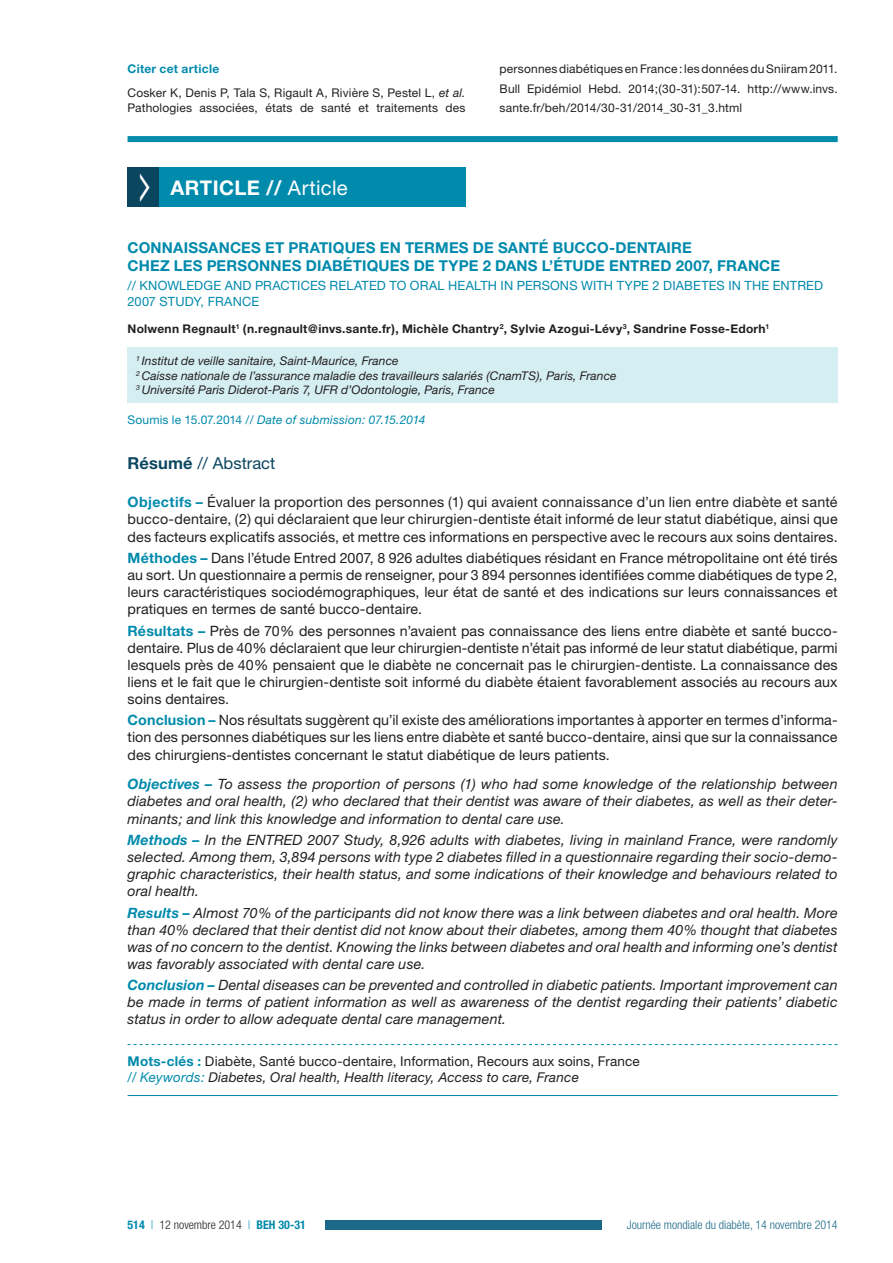
<style>
.page{position:relative;width:893px;height:1263px;background:#fff}
.page>*{position:absolute;margin:0;border:0;box-sizing:border-box;transform-origin:0 0}
.t1{font:20.25px "Helvetica Neue";color:#fff}
.t2{font:700 20.25px "Helvetica Neue";color:#fff}
.t3{font:16.5px "Helvetica Neue";color:#0b4660}
.t4{font:700 15px "Helvetica Neue";letter-spacing:.01em;color:#008aac}
.t5{font:14.25px/17.1px "Helvetica Neue";letter-spacing:.01em;color:#231f20;text-align:justify}
.t6{font:italic 14.25px/17.1px "Helvetica Neue";letter-spacing:.01em;color:#231f20;text-align:justify}
.t7{font:13.5px/16.2px "Helvetica Neue";letter-spacing:.01em;color:#231f20}
.t8{font:12.75px "Helvetica Neue";letter-spacing:.01em;color:#008aac}
.t9{font:12px/19.4px "Helvetica Neue";letter-spacing:.01em;color:#231f20}
.t10{font:italic 12px/14.4px "Helvetica Neue";letter-spacing:.01em;color:#231f20}
.t11{font:700 12px "Helvetica Neue";letter-spacing:.02em;color:#231f20}
.t12{font:italic 12px "Helvetica Neue";letter-spacing:.015em;color:#008aac}
.t13{font:300 condensed 12px "Helvetica Neue LT Std";color:#1c6889}
.t14{font:300 condensed 12px "Helvetica Neue LT Std";color:#231f20}
.s1{font-weight:700;color:#008aac}
.s2{font-style:italic}
.s3{font-weight:700}
.s4{font-style:normal}
.s5{font-style:italic;color:#008aac}
.s6{font-family:"Helvetica Neue";font-weight:700;color:#008aac}
.s7{color:#008aac}
</style>
<div class="page">
<div style="left:325px;top:1220px;width:276px;height:9px;background:#1c6889"></div>
<div style="left:128px;top:136px;width:710px;height:6px;background:#008aac"></div>
<div style="left:128px;top:168px;width:34px;height:39px;background:#0b4660"></div>
<div style="left:159px;top:168px;width:307px;height:39px;background:#008aac"></div>
<svg style="left:128px;top:1044px;width:710px;height:1px"></svg>
<hr style="left:128px;top:1095px;width:710px;height:1px;background:#008aac">
<div style="left:128px;top:347px;width:710px;height:55px;background:#d5eef2"></div>
<p class="t9" style="left:128px;top:57px;width:340px;line-height:24.3px"><span class="s1">Citer cet article<br></span>Cosker K, Denis P, Tala S, Rigault A, Rivière S, Pestel L, <span class="s2">et al.</span></p>
<p class="t9" style="left:128px;top:98px;width:339px">Pathologies associées, états de santé et traitements des</p>
<h1 class="t2" style="left:171px;top:175px;width:55px">Article</h1>
<h1 class="t1" style="left:266px;top:176px;width:83px"><span class="s3">//</span> Article</h1>
<p class="t9" style="left:500px;top:59px;width:340px;text-align:justify">personnes diabétiques en France : les données du Sniiram 2011.<br>Bull Epidémiol Hebd. 2014;(30-31):507-14. http://www.invs. sante.fr/beh/2014/30-31/2014_30-31_3.html</p>
<p class="t4" style="left:128px;top:238px;width:23px">Connaissances</p>
<p class="t4" style="left:265px;top:238px;width:161px">et pratiques en termes</p>
<p class="t4" style="left:473px;top:238px;width:11px">desan</p>
<p class="t4" style="left:530px;top:238px;width:57px">té bucco</p>
<p class="t4" style="left:609px;top:238px;width:18px">-den</p>
<p class="t4" style="left:648px;top:238px;width:19px">taire</p>
<p class="t4" style="left:128px;top:256px;width:50px">chez les</p>
<p class="t4" style="left:207px;top:256px;width:22px">personnes</p>
<p class="t4" style="left:306px;top:256px;width:10px">diab</p>
<p class="t4" style="left:343px;top:256px;width:163px">étiques de type 2 dansl</p>
<p class="t4" style="left:549px;top:256px;width:102px">’étude Entred</p>
<p class="t4" style="left:676px;top:256px;width:62px">2007, France</p>
<p class="t8" style="left:128px;top:278px;width:385px">// Kn owledge an d practices related to oral health inpe</p>
<p class="t8" style="left:533px;top:278px;width:290px">rsons with type 2 diabetes in the ENTR ED</p>
<p class="t8" style="left:128px;top:293px;width:132px">2007 Stu dy, Fran ce</p>
<p class="t11" style="left:128px;top:321px;width:643px">Nolwenn Regnault<sup>1</sup> (n.regnault@invs.sante.fr), Michèle Chantry<sup>2</sup>, Sylvie Azogui-Lévy<sup>3</sup>, Sandrine Fosse-Edorh<sup>1</sup></p>
<p class="t10" style="left:136px;top:353px;width:482px"><sup>1</sup> Institut de veille sanitaire, Saint-Maurice, France<br><sup>2</sup> Caisse nationale de l’assurance maladie des travailleurs salariés (CnamTS), Paris, France<br><sup>3</sup> Université Paris Diderot-Paris 7, UFR d’Odontologie, Paris, France</p>
<p class="t12" style="left:128px;top:412px;width:299px"><span class="s4">Soumis le 15.07.2014 /</span>/ Date of submission: 07.15.2014</p>
<p class="t3" style="left:128px;top:453px;width:149px"><span class="s3">Résumé</span> // Abstract</p>
<p class="t5" style="left:128px;top:493px;width:712px"><span class="s1">Objectifs –</span> Évaluer la proportion des personnes (1) qui avaient connaissance d’un lien entre diabète et santé bucco-dentaire, (2) qui déclaraient que leur chirurgien-dentiste était informé de leur statut diabétique, ainsi que des facteurs explicatifs associés, et mettre ces informations en perspective avec le recours aux soins dentaires.</p>
<p class="t5" style="left:128px;top:549px;width:712px"><span class="s1">Méthodes –</span> Dans l’étude Entred 2007, 8 926 adultes diabétiques résidant en France métropolitaine ont été tirés au sort. Un questionnaire a permis de renseigner, pour 3 894 personnes identifiées comme diabétiques de type 2, leurs caractéristiques sociodémographiques, leur état de santé et des indications sur leurs connaissances et pratiques en termes de santé bucco-dentaire.</p>
<p class="t5" style="left:128px;top:622px;width:712px"><span class="s1">Résultats –</span> Près de 70% des personnes n’avaient pas connaissance des liens entre diabète et santé bucco&shy;dentaire. Plus de 40% déclaraient que leur chirurgien-dentiste n’était pas informé de leur statut diabétique, parmi lesquels près de 40% pensaient que le diabète ne concernait pas le chirurgien-dentiste. La connaissance des liens et le fait que le chirurgien-dentiste soit informé du diabète étaient favorablement associés au recours aux soins dentaires.</p>
<p class="t5" style="left:128px;top:711px;width:712px"><span class="s1">Conclusion –</span> Nos résultats suggèrent qu’il existe des améliorations importantes à apporter en termes d’informa&shy;tion des personnes diabétiques sur les liens entre diabète et santé bucco-dentaire, ainsi que sur la connaissance des chirurgiens-dentistes concernant le statut diabétique de leurs patients.</p>
<p class="t6" style="left:128px;top:775px;width:712px"><span class="s1">Objectives –</span> To assess the proportion of persons (1) who had some knowledge of the relationship between diabetes and oral health, (2) who declared that their dentist was aware of their diabetes, as well as their deter&shy;minants; and link this knowledge and information to dental care use.</p>
<p class="t6" style="left:128px;top:831px;width:712px"><span class="s1">Methods –</span> In the ENTRED 2007 Study, 8,926 adults with diabetes, living in mainland France, were randomly selected. Among them, 3,894 persons with type 2 diabetes filled in a questionnaire regarding their socio-demo&shy;graphic characteristics, their health status, and some indications of their knowledge and behaviours related to oral health.</p>
<p class="t6" style="left:128px;top:904px;width:712px"><span class="s1">Results –</span> Almost 70% of the participants did not know there was a link between diabetes and oral health. More than 40% declared that their dentist did not know about their diabetes, among them 40% thought that diabetes was of no concern to the dentist. Knowing the links between diabetes and oral health and informing one’s dentist was favorably associated with dental care use.</p>
<p class="t6" style="left:128px;top:976px;width:712px"><span class="s1">Conclusion –</span> Dental diseases can be prevented and controlled in diabetic patients. Important improvement can be made in terms of patient information as well as awareness of the dentist regarding their patients’ diabetic status in order to allow adequate dental care management.</p>
<p class="t7" style="left:128px;top:1053px;width:514px"><span class="s1">Mots-clés :</span> Diabète, Santé bucco-dentaire, I nformation, Recours aux soins, France <span class="s5">// Keywords:</span> <span class="s2">Diabetes, Oral health, Health literacy, Access to care, France</span></p>
<p class="t14" style="left:128px;top:1218px;width:180px"><span class="s6">514</span> <span class="s7">|</span> 12 novembre 2014 <span class="s7">|</span> <span class="s6">BEH 30-31</span></p>
<p class="t13" style="left:627px;top:1218px;width:212px">Journée mondiale du diabète, 14 novembre 2014</p>
</div>
